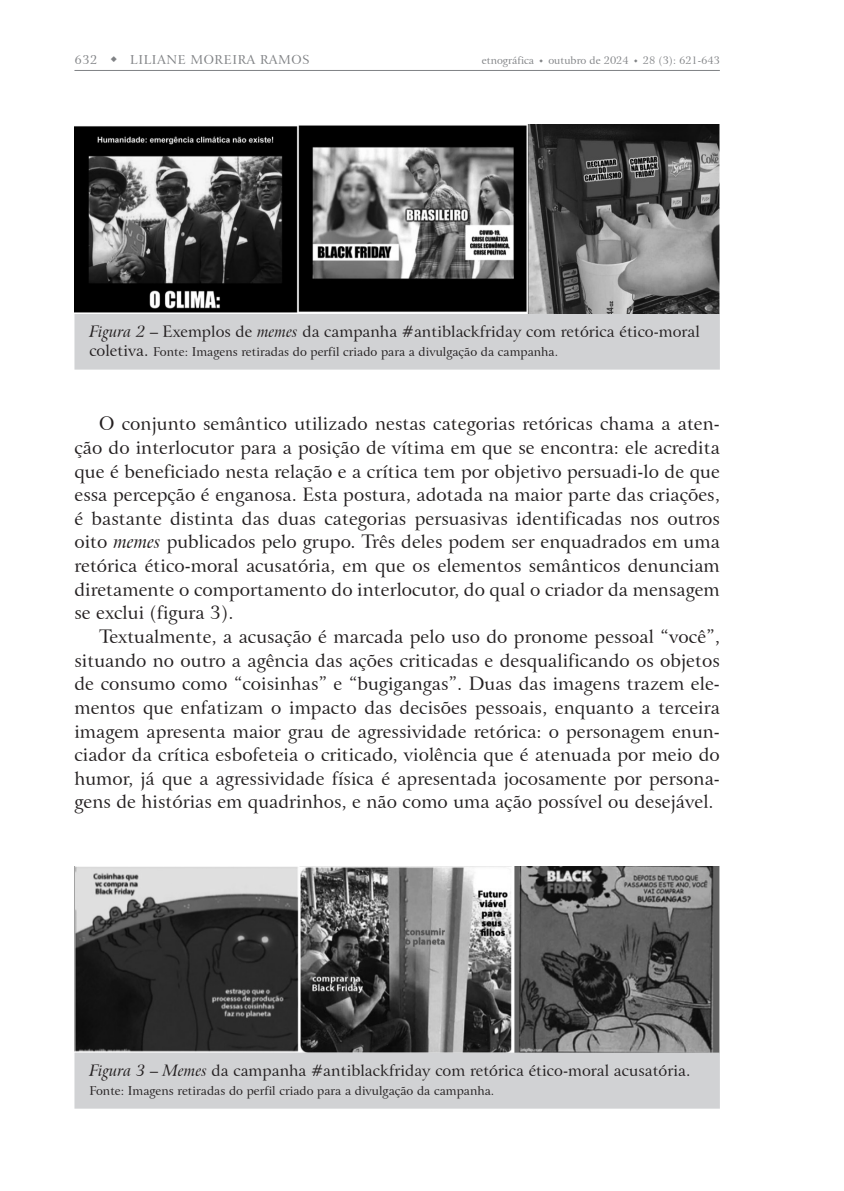
<style>
.page{position:relative;width:844px;height:1191px;background:#fff}
.page>*{position:absolute;margin:0;border:0;box-sizing:border-box;transform-origin:0 0}
.Texto_01{font:18.38px/23.6px "Arrus BT";color:#231f20;text-align:justify}
.Legendas_2_linhas{font:15.75px "Arrus BT";color:#231f20}
.Legendas_2_linhas-2{font:12.25px "Arrus BT";color:#231f20}
.t1{font:12.25px "Arrus BT";letter-spacing:.05em;color:#808285}
.t2{font:10.5px "Arrus BT";color:#808285}
.s1{font-style:italic}
.s2{font-size:15.75px}
</style>
<div class="page">
<hr style="left:74px;top:70px;width:645px;height:1px;background:#808285">
<div style="left:74px;top:313px;width:645px;height:56px;background:#d1d2d4"></div>
<img style="left:74px;top:124px;width:645px;height:189px">
<img style="left:74px;top:866px;width:645px;height:186px">
<div style="left:74px;top:1052px;width:645px;height:56px;background:#d1d2d4"></div>
<p class="t1" style="left:74px;top:52px;width:237px">632 ◆ LILIANE MOREIRA RAMOS</p>
<p class="t2" style="left:481px;top:54px;width:54px">etnográfica</p>
<p class="t2" style="left:539px;top:54px;width:91px">◆ outubro de 2024</p>
<p class="t2" style="left:633px;top:54px;width:87px">◆ 28 (3): 621-643</p>
<p class="Legendas_2_linhas" style="left:89px;top:321px;width:612px"><span class="s1">Figura 2</span> – Exemplos de <span class="s1">memes</span> da campanha #antiblackfriday com retórica ético-moral</p>
<p class="Legendas_2_linhas-2" style="left:89px;top:344px;width:470px"><span class="s2">coletiva.</span> Fonte: Imagens retiradas do perfil criado para a divulgação da campanha.</p>
<p class="Texto_01" style="left:74px;top:412px;width:646px;text-indent:25px">O conjunto semântico utilizado nestas categorias retóricas chama a aten&shy;ção do interlocutor para a posição de vítima em que se encontra: ele acredita que é beneficiado nesta relação e a crítica tem por objetivo persuadi-lo de que essa percepção é enganosa. Esta postura, adotada na maior parte das criações, é bastante distinta das duas categorias persuasivas identificadas nos outros oito <span class="s1">memes</span> publicados pelo grupo. Três deles podem ser enquadrados em uma retórica ético-moral acusatória, em que os elementos semânticos denunciam diretamente o comportamento do interlocutor, do qual o criador da mensagem se exclui (figura 3).</p>
<p class="Texto_01" style="left:74px;top:625px;width:646px;text-indent:25px">Textualmente, a acusação é marcada pelo uso do pronome pessoal “você”, situando no outro a agência das ações criticadas e desqualificando os objetos de consumo como “coisinhas” e “bugigangas”. Duas das imagens trazem ele&shy;mentos que enfatizam o impacto das decisões pessoais, enquanto a terceira imagem apresenta maior grau de agressividade retórica: o personagem enun&shy;ciador da crítica esbofeteia o criticado, violência que é atenuada por meio do humor, já que a agressividade física é apresentada jocosamente por persona&shy;gens de histórias em quadrinhos, e não como uma ação possível ou desejável.</p>
<p class="Legendas_2_linhas" style="left:89px;top:1060px;width:602px"><span class="s1">Figura 3</span> – <span class="s1">Memes</span> da campanha #antiblackfriday com retórica ético-moral acusatória.</p>
<p class="Legendas_2_linhas-2" style="left:89px;top:1083px;width:406px">Fonte: Imagens retiradas do perfil criado para a divulgação da campanha.</p>
</div>
